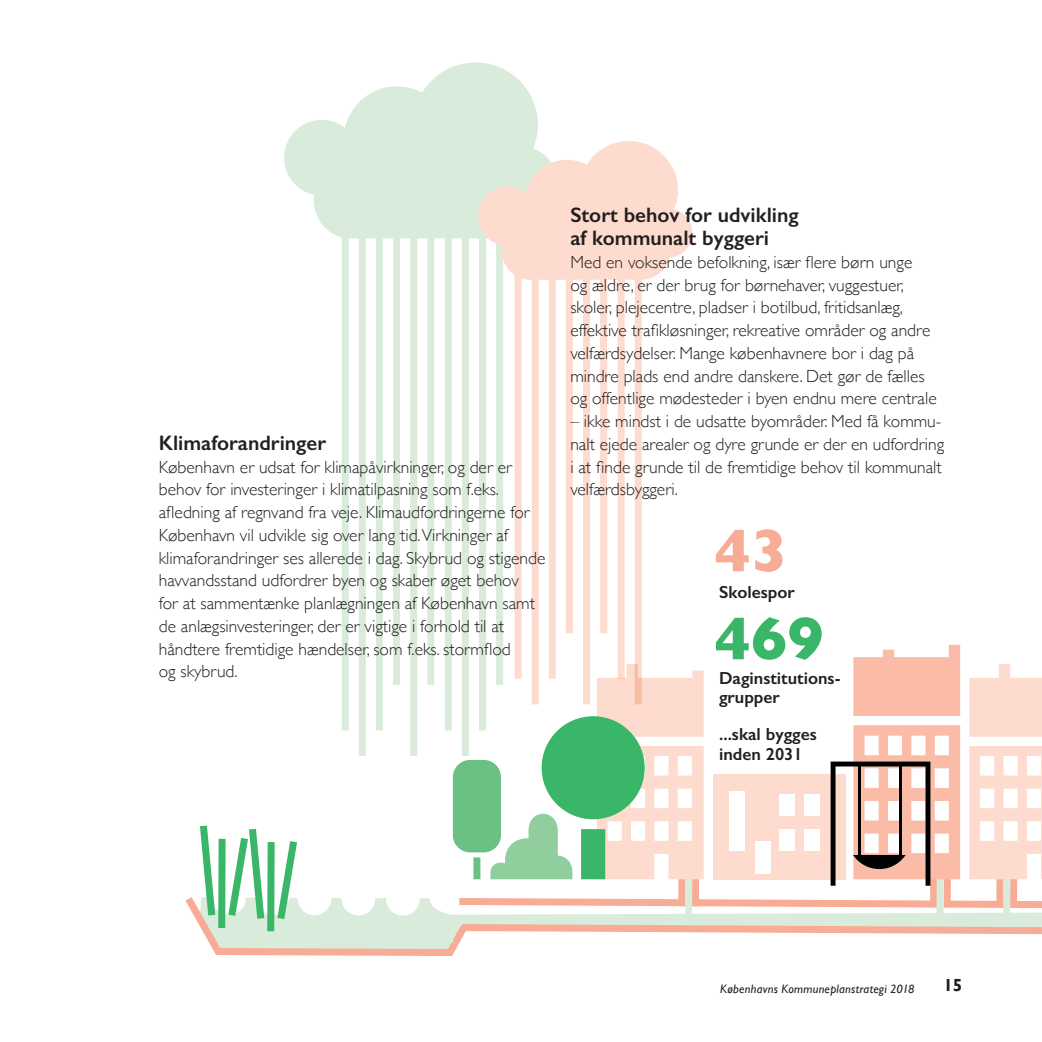
<style>
.page{position:relative;width:1042px;height:1042px;background:#fff}
.page>*{position:absolute;margin:0;border:0;box-sizing:border-box;transform-origin:0 0}
.t1{font:700 61.25px "Gill Sans";color:#39b667}
.t2{font:700 61.25px "Gill Sans";color:#f8ac95}
.t3{font:600 21px/22.8px "Gill Sans";color:#231f20}
.t4{font:300 17.5px/22.8px "Gill Sans";color:#231f20}
.t5{font:600 17.5px/19.2px "Gill Sans";color:#231f20}
.t6{font:700 17.5px "Gill Sans";color:#231f20}
.t7{font:italic 12.25px "Gill Sans";letter-spacing:.02em;color:#231f20}
</style>
<div class="page">
<div style="left:342px;top:222px;width:7px;height:508px;background:#d9ecdb"></div>
<div style="left:445px;top:222px;width:7px;height:508px;background:#d9ecdb"></div>
<div style="left:376px;top:222px;width:7px;height:508px;background:#d9ecdb"></div>
<div style="left:479px;top:222px;width:7px;height:508px;background:#d9ecdb"></div>
<div style="left:359px;top:222px;width:7px;height:534px;background:#d9ecdb"></div>
<div style="left:462px;top:222px;width:7px;height:534px;background:#d9ecdb"></div>
<div style="left:410px;top:222px;width:7px;height:534px;background:#d9ecdb"></div>
<div style="left:393px;top:222px;width:7px;height:463px;background:#d9ecdb"></div>
<div style="left:496px;top:222px;width:7px;height:463px;background:#d9ecdb"></div>
<div style="left:427px;top:222px;width:7px;height:463px;background:#d9ecdb"></div>
<svg style="left:284px;top:62px;width:254px;height:176px;fill:#d9ecdb"></svg>
<div style="left:514px;top:269px;width:7px;height:410px;background:#fddbce"></div>
<div style="left:617px;top:269px;width:7px;height:410px;background:#fddbce"></div>
<div style="left:549px;top:269px;width:7px;height:410px;background:#fddbce"></div>
<div style="left:532px;top:269px;width:7px;height:435px;background:#fddbce"></div>
<div style="left:635px;top:269px;width:7px;height:435px;background:#fddbce"></div>
<div style="left:583px;top:269px;width:7px;height:435px;background:#fddbce"></div>
<div style="left:566px;top:269px;width:7px;height:364px;background:#fddbce"></div>
<div style="left:600px;top:269px;width:7px;height:364px;background:#fddbce"></div>
<svg style="left:478px;top:141px;width:214px;height:139px"></svg>
<svg style="left:185px;top:645px;width:857px;height:311px"></svg>
<p class="t3" style="left:159px;top:431px;width:169px">Klimaforandringer</p>
<p class="t4" style="left:159px;top:457px;width:388px">København er udsat for klimapåvirkninger, og der er behov for investeringer i klimatilpasning som f.eks. afledning af regnvand fra veje. Klimaudfordringerne for København vil udvikle sig over lang tid.Virkninger af klimaforandringer ses allerede i dag. Skybrud og stigende havvandsstand udfordrer byen og skaber øget behov<br>for at sammentænke planlægningen af København samt de anlægsinvesteringer, der er vigtige i forhold til at håndtere fremtidige hændelser, som f.eks. stormflod<br>og skybrud.</p>
<p class="t3" style="left:570px;top:203px;width:230px">Stort behov for udvikling af kommunalt byggeri</p>
<p class="t4" style="left:570px;top:250px;width:368px">Med en voksende befolkning, især flere børn unge<br>og ældre, er der brug for børnehaver, vuggestuer, skoler, plejecentre, pladser i botilbud, fritidsanlæg, effektive trafikløsninger, rekreative områder og andre velfærdsydelser. Mange københavnere bor i dag på mindre plads end andre danskere. Det gør de fælles og offentlige mødesteder i byen endnu mere centrale</p>
<p class="t4" style="left:570px;top:411px;width:375px">– ikke mindst i de udsatte byområder. Med få kommu&shy;nalt ejede arealer og dyre grunde er der en udfordring i at finde grunde til de fremtidige behov til kommunalt velfærdsbyggeri.</p>
<h1 class="t2" style="left:714px;top:524px;width:74px">43</h1>
<p class="t5" style="left:719px;top:582px;width:77px">Skolespor</p>
<h1 class="t1" style="left:714px;top:612px;width:111px">469</h1>
<p class="t5" style="left:719px;top:668px;width:123px">Daginstitutions&shy;grupper</p>
<p class="t5" style="left:719px;top:724px;width:99px">...skal bygges inden 2031</p>
<p class="t7" style="left:720px;top:984px;width:196px">Københavns Kommuneplanstrategi 2018</p>
<p class="t6" style="left:943px;top:975px;width:21px">15</p>
</div>
